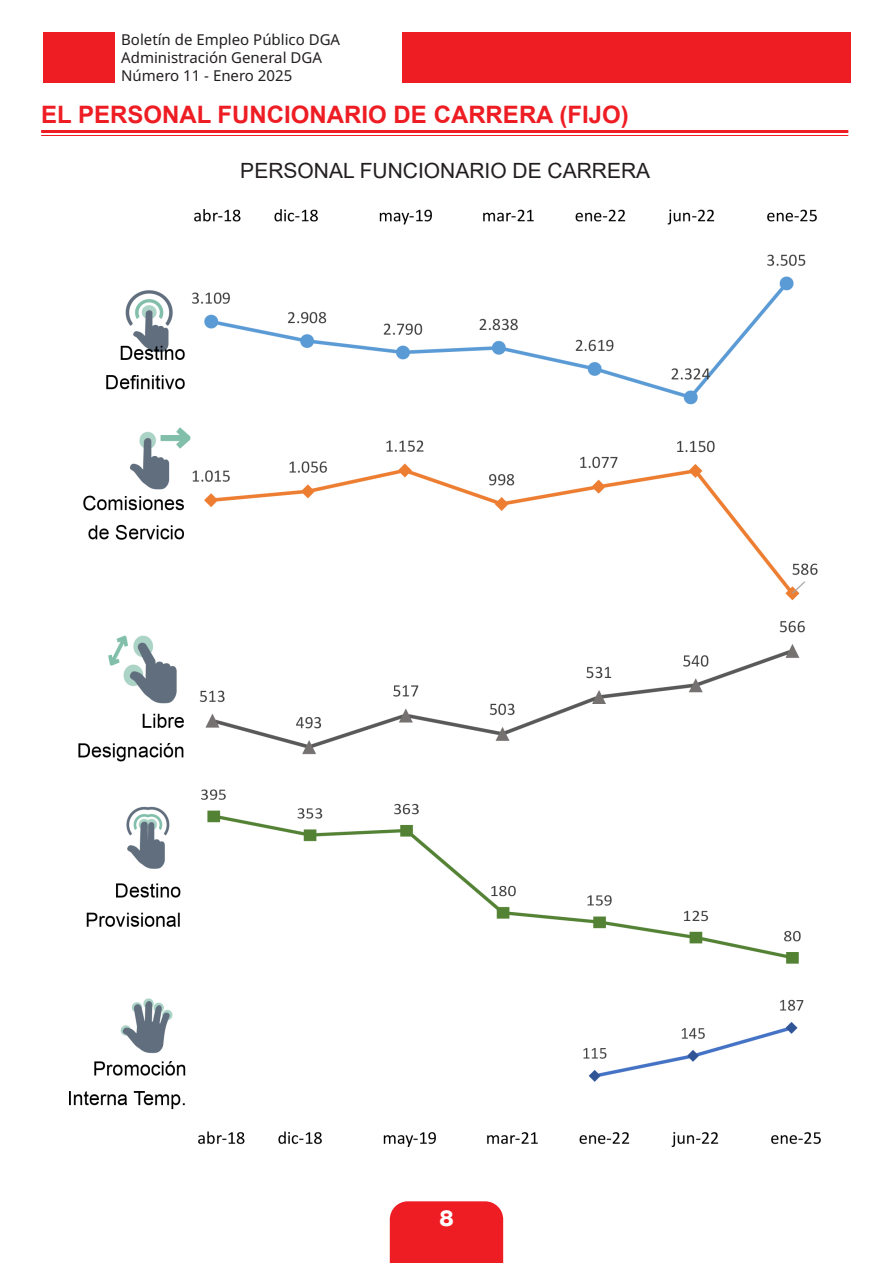
<style>
.page{position:relative;width:893px;height:1263px;background:#fff}
.page>*{position:absolute;margin:0;border:0;box-sizing:border-box;transform-origin:0 0}
.Titulo_1{font:700 24px "Arial";color:#ee1d23}
.t1{font:800 22.5px "Helvetica Neue LT Com";color:#fff}
.General_1{font:21px "Arial";color:#231f20}
.t2{font:15px/18px "Noto Sans";color:#231f20}
</style>
<div class="page">
<div style="left:43px;top:33px;width:72px;height:50px;background:#ee1d23"></div>
<div style="left:402px;top:33px;width:448px;height:50px;background:#ee1d23"></div>
<div style="left:390px;top:1201px;width:113px;height:62px;background:#ee1d23"></div>
<img style="left:69px;top:209px;width:751px;height:938px">
<hr style="left:41px;top:130px;width:807px;height:3px;background:#ee1d23">
<hr style="left:41px;top:135px;width:807px;height:1px;background:#ee1d23">
<p class="t2" style="left:121px;top:31px;width:221px">Boletín de Empleo Público DGA<br>Administración General DGA<br>Número 11 - Enero 2025</p>
<p class="Titulo_1" style="left:41px;top:98px;width:589px">EL PERSONAL FUNCIONARIO DE CARRERA (FIJO)</p>
<p class="General_1" style="left:240px;top:156px;width:411px">PERSONAL FUNCIONARIO DE CARRERA</p>
<h2 class="t1" style="left:439px;top:1204px;width:16px">8</h2>
</div>
